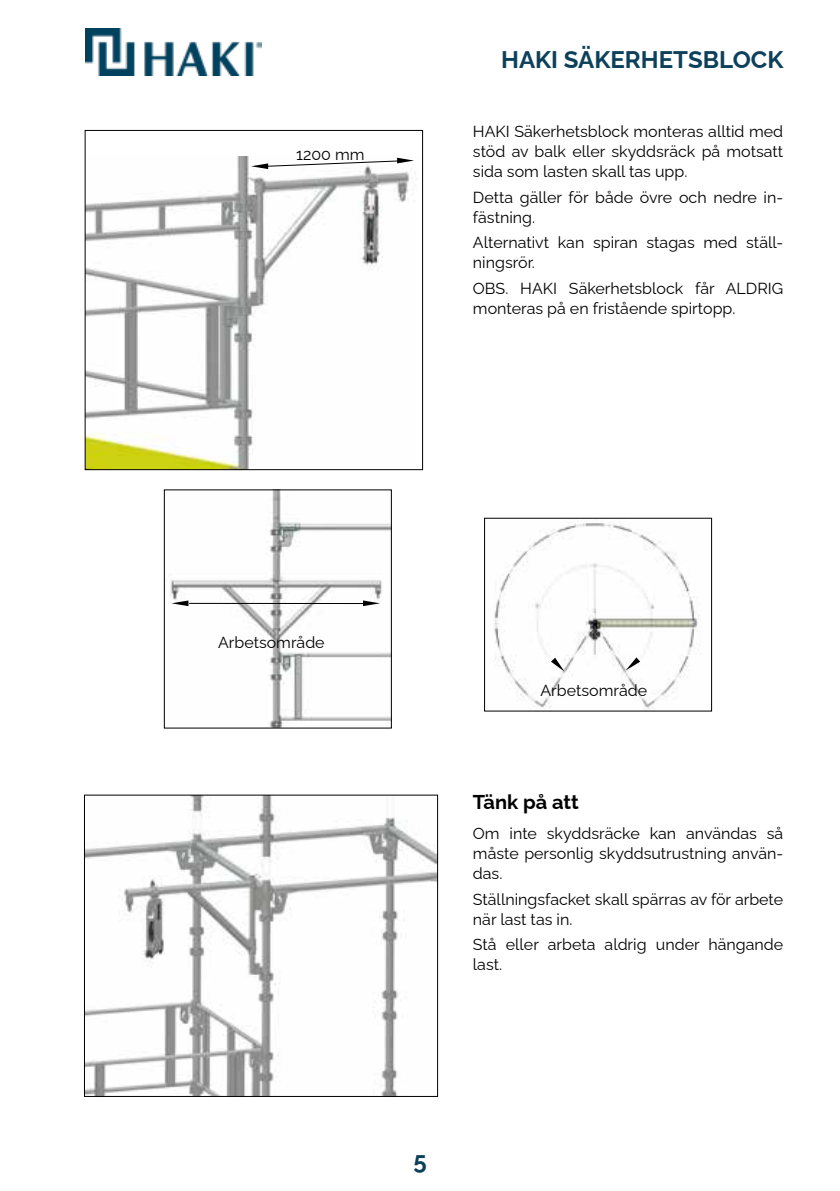
<style>
.page{position:relative;width:840px;height:1191px;background:#fff}
.page>*{position:absolute;margin:0;border:0;box-sizing:border-box;transform-origin:0 0}
.t1{font:700 24px "Raleway";color:#0d405a}
.t2{font:700 20px "Raleway";color:#000}
.t3{font:16px/20px "Raleway";color:#000}
</style>
<div class="page">
<img style="left:85px;top:28px;width:176px;height:48px">
<img style="left:87px;top:157px;width:330px;height:311px">
<div style="left:85px;top:130px;width:337px;height:340px;border:1px solid #000"></div>
<svg style="left:251px;top:158px;width:163px;height:11px"></svg>
<img style="left:170px;top:491px;width:219px;height:235px">
<img style="left:494px;top:522px;width:207px;height:187px">
<img style="left:86px;top:797px;width:349px;height:297px">
<svg style="left:625px;top:657px;width:14px;height:13px"></svg>
<svg style="left:550px;top:657px;width:14px;height:14px"></svg>
<p class="t3" style="left:296px;top:142px;width:70px">1200 mm</p>
<h1 class="t1" style="left:501px;top:40px;width:284px">HAKI SÄKERHETSBLOCK</h1>
<p class="t3" style="left:472px;top:120px;width:311px;text-align:justify">HAKI Säkerhetsblock monteras alltid med stöd av balk eller skyddsräck på motsatt sida som lasten skall tas upp.</p>
<p class="t3" style="left:472px;top:185px;width:311px">Detta gäller för både övre och nedre in&shy;fästning.</p>
<p class="t3" style="left:472px;top:231px;width:311px">Alternativt kan spiran stagas med ställ&shy;ningsrör.</p>
<p class="t3" style="left:472px;top:277px;width:311px">OBS. HAKI Säkerhetsblock får ALDRIG monteras på en fristående spirtopp.</p>
<p class="t3" style="left:218px;top:630px;width:108px">Arbetsområde</p>
<p class="t3" style="left:540px;top:679px;width:108px">Arbetsområde</p>
<p class="t2" style="left:472px;top:786px;width:107px">Tänk på att</p>
<p class="t3" style="left:472px;top:821px;width:311px;text-align:justify">Om inte skyddsräcke kan användas så måste personlig skyddsutrustning använ&shy;das.</p>
<p class="t3" style="left:472px;top:887px;width:311px">Ställningsfacket skall spärras av för arbete när last tas in.</p>
<p class="t3" style="left:472px;top:932px;width:311px">Stå eller arbeta aldrig under hängande last.</p>
<h1 class="t1" style="left:413px;top:1141px;width:15px">5</h1>
</div>
